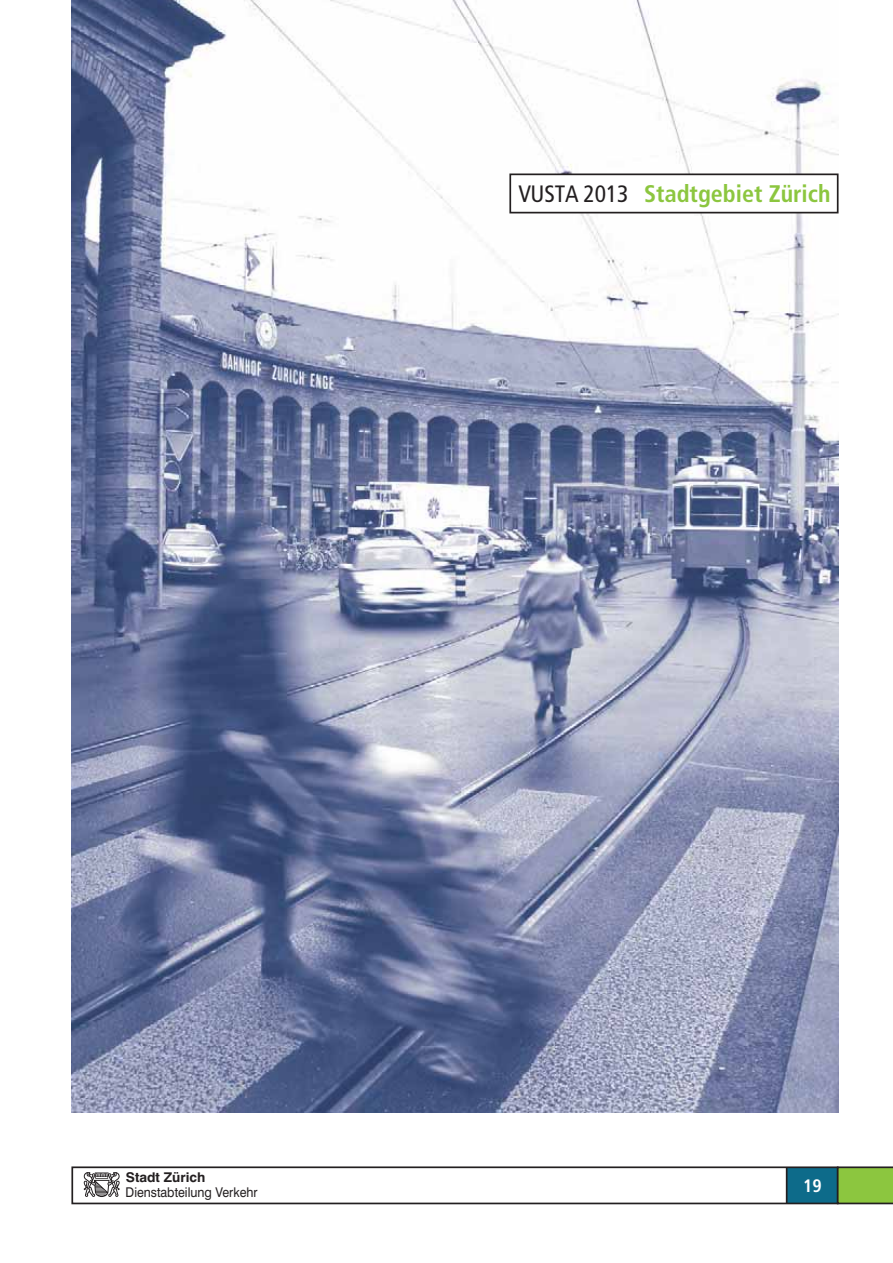
<style>
.page{position:relative;width:893px;height:1263px;background:#fff}
.page>*{position:absolute;margin:0;border:0;box-sizing:border-box;transform-origin:0 0}
.t1{font:700 condensed 24px "Frutiger LT";color:#8cc63f}
.t2{font:condensed 23.7px "Frutiger LT";letter-spacing:-.005em;color:#231f20}
.t3{font:700 condensed 18px "Frutiger LT";color:#fff}
.t4{font:13.5px "Swiss 721 BT";color:#231f20;scale:.92 1}
.t5{font:700 13.5px "Swiss 721 BT";color:#231f20}
</style>
<div class="page">
<img style="left:71px;top:0;width:767px;height:1112px">
<div style="left:510px;top:174px;width:328px;height:39px;background:#fff"></div>
<div style="left:509px;top:173px;width:329px;height:40px;border:2px solid #231f20"></div>
<div style="left:787px;top:1167px;width:51px;height:36px;background:#0d6b8a"></div>
<div style="left:71px;top:1166px;width:767px;height:38px;border:2px solid #231f20"></div>
<svg style="left:837px;top:1166px;width:56px;height:38px;background:#82b43d"></svg>
<hr style="left:786px;top:1167px;width:1px;height:36px;background:#231f20">
<svg style="left:84px;top:1172px;width:36px;height:25px"></svg>
<h2 class="t2" style="left:518px;top:183px;width:112px">VUSTA 2013</h2>
<h1 class="t1" style="left:644px;top:182px;width:188px">Stadtgebiet Zürich</h1>
<p class="t5" style="left:126px;top:1169px;width:81px">Stadt Zürich</p>
<p class="t4" style="left:126px;top:1184px;width:145px">Dienstabteilung Verkehr</p>
<h3 class="t3" style="left:803px;top:1177px;width:20px">19</h3>
</div>
